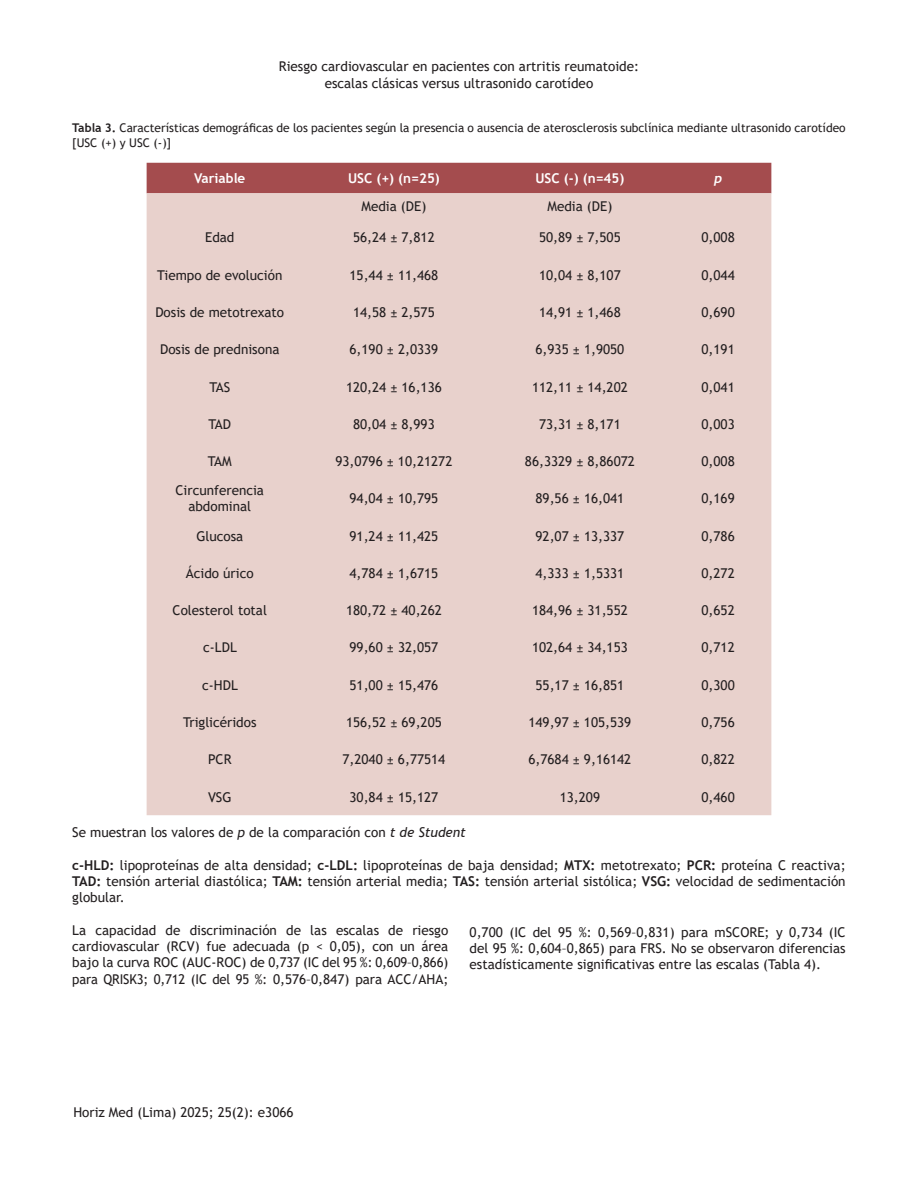
<style>
.page{position:relative;width:918px;height:1188px;background:#fff}
.page>*{position:absolute;margin:0;border:0;box-sizing:border-box;transform-origin:0 0}
.Texto{font:13.5px/16.2px "Trebuchet MS";color:#231f20;text-align:justify}
.Texto-2{font:700 13.5px "Trebuchet MS";color:#fff}
.Texto-3{font:italic 700 13.5px "Trebuchet";color:#fff}
.Texto-4{font:12px/14.4px "Trebuchet MS";color:#231f20}
.s1{font-weight:700}
.s2{font-style:italic}
</style>
<div class="page">
<div style="left:147px;top:163px;width:624px;height:30px;background:#a44c4e"></div>
<div style="left:147px;top:193px;width:624px;height:622px;background:#e8d1cc"></div>
<p class="Texto" style="left:279px;top:58px;width:362px;text-align:center">Riesgo cardiovascular en pacientes con artritis reumatoide: escalas clásicas versus ultrasonido carotídeo</p>
<p class="Texto-4" style="left:72px;top:121px;width:775px"><span class="s1">Tabla 3.</span> Características demográficas de los pacientes según la presencia o ausencia de aterosclerosis subclínica mediante ultrasonido carotídeo [USC (+) y USC (-)]</p>
<p class="Texto-2" style="left:194px;top:170px;width:53px">Variable</p>
<p class="Texto-2" style="left:348px;top:170px;width:93px">USC (+) (n=25)</p>
<p class="Texto-2" style="left:536px;top:170px;width:90px">USC (-) (n=45)</p>
<p class="Texto-3" style="left:714px;top:170px;width:10px">p</p>
<p class="Texto" style="left:362px;top:198px;width:66px">Media (DE)</p>
<p class="Texto" style="left:548px;top:198px;width:66px">Media (DE)</p>
<p class="Texto" style="left:205px;top:229px;width:31px">Edad</p>
<p class="Texto" style="left:353px;top:229px;width:83px">56,24 ± 7,812</p>
<p class="Texto" style="left:539px;top:229px;width:83px">50,89 ± 7,505</p>
<p class="Texto" style="left:702px;top:229px;width:35px">0,008</p>
<p class="Texto" style="left:157px;top:267px;width:127px">Tiempo de evolución</p>
<p class="Texto" style="left:350px;top:267px;width:90px">15,44 ± 11,468</p>
<p class="Texto" style="left:539px;top:267px;width:83px">10,04 ± 8,107</p>
<p class="Texto" style="left:702px;top:267px;width:35px">0,044</p>
<p class="Texto" style="left:155px;top:304px;width:130px">Dosis de metotrexato</p>
<p class="Texto" style="left:353px;top:304px;width:83px">14,58 ± 2,575</p>
<p class="Texto" style="left:539px;top:304px;width:83px">14,91 ± 1,468</p>
<p class="Texto" style="left:702px;top:304px;width:35px">0,690</p>
<p class="Texto" style="left:160px;top:341px;width:121px">Dosis de prednisona</p>
<p class="Texto" style="left:350px;top:341px;width:90px">6,190 ± 2,0339</p>
<p class="Texto" style="left:536px;top:341px;width:90px">6,935 ± 1,9050</p>
<p class="Texto" style="left:702px;top:341px;width:35px">0,191</p>
<p class="Texto" style="left:209px;top:379px;width:22px">TAS</p>
<p class="Texto" style="left:346px;top:379px;width:97px">120,24 ± 16,136</p>
<p class="Texto" style="left:532px;top:379px;width:97px">112,11 ± 14,202</p>
<p class="Texto" style="left:702px;top:379px;width:35px">0,041</p>
<p class="Texto" style="left:208px;top:416px;width:24px">TAD</p>
<p class="Texto" style="left:353px;top:416px;width:83px">80,04 ± 8,993</p>
<p class="Texto" style="left:539px;top:416px;width:83px">73,31 ± 8,171</p>
<p class="Texto" style="left:702px;top:416px;width:35px">0,003</p>
<p class="Texto" style="left:208px;top:453px;width:26px">TAM</p>
<p class="Texto" style="left:335px;top:453px;width:119px">93,0796 ± 10,21272</p>
<p class="Texto" style="left:525px;top:453px;width:111px">86,3329 ± 8,86072</p>
<p class="Texto" style="left:702px;top:453px;width:35px">0,008</p>
<p class="Texto" style="left:176px;top:482px;width:90px;text-align:center">Circunferencia abdominal</p>
<p class="Texto" style="left:350px;top:490px;width:90px">94,04 ± 10,795</p>
<p class="Texto" style="left:536px;top:490px;width:90px">89,56 ± 16,041</p>
<p class="Texto" style="left:702px;top:490px;width:35px">0,169</p>
<p class="Texto" style="left:196px;top:528px;width:48px">Glucosa</p>
<p class="Texto" style="left:350px;top:528px;width:90px">91,24 ± 11,425</p>
<p class="Texto" style="left:536px;top:528px;width:90px">92,07 ± 13,337</p>
<p class="Texto" style="left:702px;top:528px;width:35px">0,786</p>
<p class="Texto" style="left:186px;top:565px;width:69px">Ácido úrico</p>
<p class="Texto" style="left:350px;top:565px;width:90px">4,784 ± 1,6715</p>
<p class="Texto" style="left:536px;top:565px;width:90px">4,333 ± 1,5331</p>
<p class="Texto" style="left:702px;top:565px;width:35px">0,272</p>
<p class="Texto" style="left:173px;top:602px;width:96px">Colesterol total</p>
<p class="Texto" style="left:346px;top:602px;width:97px">180,72 ± 40,262</p>
<p class="Texto" style="left:532px;top:602px;width:97px">184,96 ± 31,552</p>
<p class="Texto" style="left:702px;top:602px;width:35px">0,652</p>
<p class="Texto" style="left:203px;top:639px;width:35px">c-LDL</p>
<p class="Texto" style="left:350px;top:639px;width:90px">99,60 ± 32,057</p>
<p class="Texto" style="left:532px;top:639px;width:97px">102,64 ± 34,153</p>
<p class="Texto" style="left:702px;top:639px;width:35px">0,712</p>
<p class="Texto" style="left:202px;top:677px;width:37px">c-HDL</p>
<p class="Texto" style="left:350px;top:677px;width:90px">51,00 ± 15,476</p>
<p class="Texto" style="left:536px;top:677px;width:90px">55,17 ± 16,851</p>
<p class="Texto" style="left:702px;top:677px;width:35px">0,300</p>
<p class="Texto" style="left:183px;top:714px;width:75px">Triglicéridos</p>
<p class="Texto" style="left:346px;top:714px;width:97px">156,52 ± 69,205</p>
<p class="Texto" style="left:528px;top:714px;width:104px">149,97 ± 105,539</p>
<p class="Texto" style="left:702px;top:714px;width:35px">0,756</p>
<p class="Texto" style="left:208px;top:751px;width:25px">PCR</p>
<p class="Texto" style="left:342px;top:751px;width:104px">7,2040 ± 6,77514</p>
<p class="Texto" style="left:528px;top:751px;width:104px">6,7684 ± 9,16142</p>
<p class="Texto" style="left:702px;top:751px;width:35px">0,822</p>
<p class="Texto" style="left:208px;top:789px;width:25px">VSG</p>
<p class="Texto" style="left:350px;top:789px;width:90px">30,84 ± 15,127</p>
<p class="Texto" style="left:560px;top:789px;width:42px">13,209</p>
<p class="Texto" style="left:702px;top:789px;width:35px">0,460</p>
<p class="Texto" style="left:72px;top:824px;width:395px">Se muestran los valores de <span class="s2">p</span> de la comparación con <span class="s2">t de Student</span></p>
<p class="Texto" style="left:72px;top:857px;width:775px"><span class="s1">c-HLD:</span> lipoproteínas de alta densidad; <span class="s1">c-LDL:</span> lipoproteínas de baja densidad; <span class="s1">MTX:</span> metotrexato; <span class="s1">PCR:</span> proteína C reactiva; <span class="s1">TAD:</span> tensión arterial diastólica; <span class="s1">TAM:</span> tensión arterial media; <span class="s1">TAS:</span> tensión arterial sistólica; <span class="s1">VSG:</span> velocidad de sedimentación globular.</p>
<p class="Texto" style="left:72px;top:922px;width:378px">La capacidad de discriminación de las escalas de riesgo cardiovascular (RCV) fue adecuada (p &lt; 0,05), con un área bajo la curva ROC (AUC-ROC) de 0,737 (IC del 95 %: 0,609–0,866) para QRISK3; 0,712 (IC del 95 %: 0,576–0,847) para ACC/AHA;</p>
<p class="Texto" style="left:470px;top:924px;width:378px">0,700 (IC del 95 %: 0,569–0,831) para mSCORE; y 0,734 (IC del 95 %: 0,604–0,865) para FRS. No se observaron diferencias estadísticamente significativas entre las escalas (Tabla 4).</p>
<p class="Texto" style="left:73px;top:1104px;width:222px">Horiz Med (Lima) 2025; 25(2): e3066</p>
</div>
